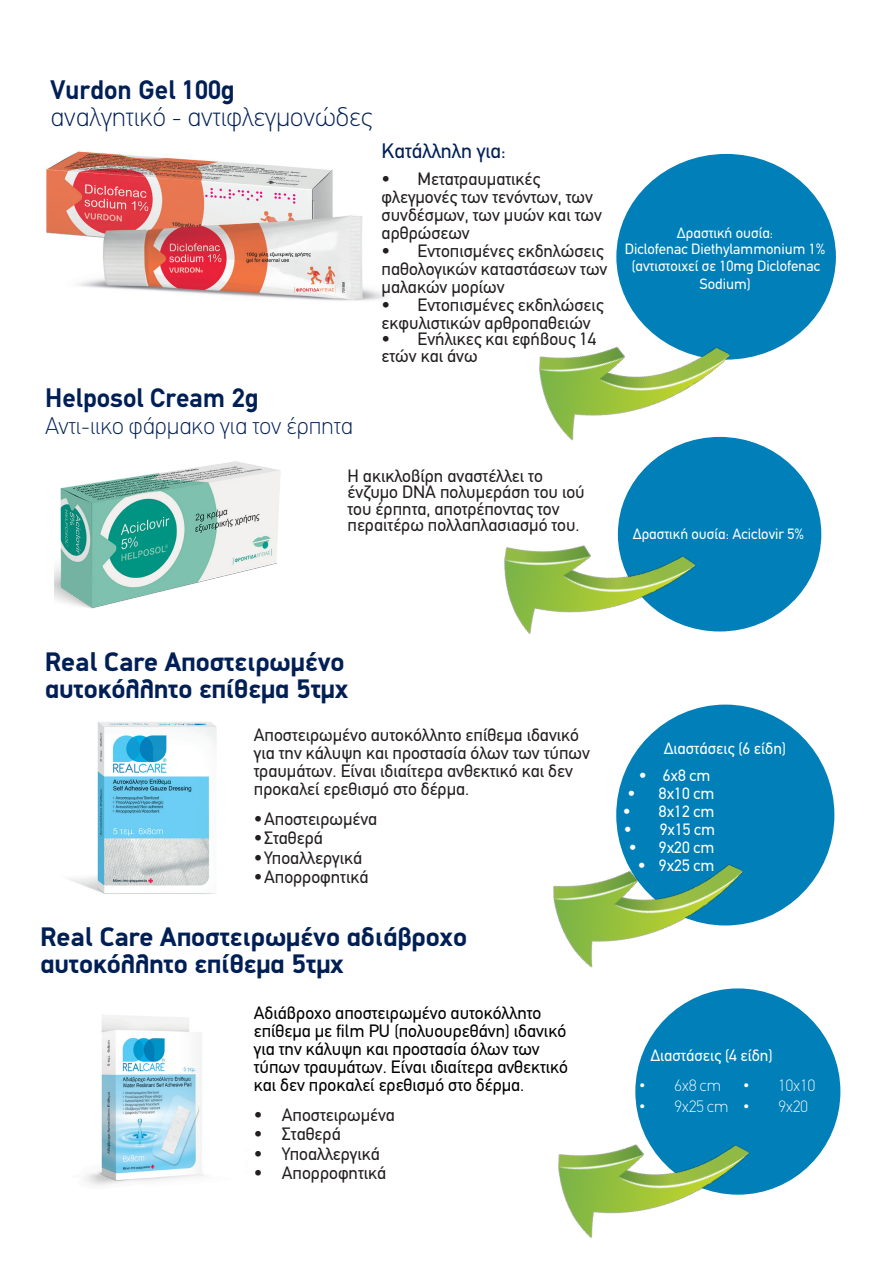
<style>
.page{position:relative;width:893px;height:1263px;background:#fff}
.page>*{position:absolute;margin:0;border:0;box-sizing:border-box;transform-origin:0 0}
.Titlos{font:700 27px/27px "PF Din Display";color:#001f55}
.Paragraph_Style_1{font:700 27px "PF Din Text";color:#001f55}
.Paragraph_Style_1-2{font:100 27px "PF Din Text";color:#001f55}
.Paragraph_Style_1-3{font:100 24px "PF Din Text";color:#001f55}
.τιτλος{font:21px "PF Din Text";color:#001f55}
.Paragraph_Style_2{font:18px/18px "PF Din Text";color:#231f20}
.Paragraph_Style_2-2{font:18px/18px "PF Din Text";color:#000}
.λιστα{font:18px/16.5px "PF Din Text";color:#231f20}
.τιτλος-2{font:16.5px "PF Din Text";color:#fff}
.t1{font:100 16.5px "PF Din Text";color:#fff}
.Paragraph_Style_2-3{font:15px/16.5px "PF Din Text";color:#fff;text-align:center}
</style>
<div class="page">
<div style="left:617px;top:705px;width:217px;height:220px;background:#007fb8;border-radius:50%"></div>
<img style="left:68px;top:722px;width:149px;height:172px">
<img style="left:85px;top:1015px;width:119px;height:171px">
<div style="left:636px;top:989px;width:204px;height:205px;background:#007fb8;border-radius:50%"></div>
<img style="left:46px;top:151px;width:341px;height:150px">
<div style="left:617px;top:155px;width:218px;height:204px;background:#007fb8;border-radius:50%"></div>
<div style="left:619px;top:438px;width:201px;height:193px;background:#007fb8;border-radius:50%"></div>
<img style="left:504px;top:464px;width:197px;height:170px">
<img style="left:539px;top:251px;width:197px;height:213px">
<img style="left:553px;top:772px;width:197px;height:218px">
<img style="left:558px;top:1049px;width:197px;height:189px">
<img style="left:55px;top:461px;width:226px;height:148px">
<p class="Paragraph_Style_1" style="left:50px;top:74px;width:186px">Vurdon Gel 100g</p>
<p class="Paragraph_Style_1-2" style="left:50px;top:101px;width:323px">αναλγητικό - αντιφλεγμονώδες</p>
<p class="τιτλος" style="left:382px;top:138px;width:126px">Κατάλληλη για:</p>
<p class="Paragraph_Style_2" style="left:382px;top:170px;width:222px">• Μετατραυματικές φλεγμονές των τενόντων, των συνδέσμων, των μυών και των αρθρώσεων</p>
<p class="Paragraph_Style_2" style="left:382px;top:242px;width:227px">• Εντοπισμένες εκδηλώσεις παθολογικών καταστάσεων των μαλακών μορίων</p>
<p class="Paragraph_Style_2" style="left:382px;top:296px;width:223px">• Εντοπισμένες εκδηλώσεις εκφυλιστικών αρθροπαθειών</p>
<p class="Paragraph_Style_2" style="left:382px;top:331px;width:216px;line-height:16.5px">• Ενήλικες και εφήβους 14 ετών και άνω</p>
<p class="Paragraph_Style_1" style="left:45px;top:381px;width:215px">Helposol Cream 2g</p>
<p class="Paragraph_Style_1-3" style="left:45px;top:411px;width:309px">Αντι-ιικο φάρμακο για τον έρπητα</p>
<p class="λιστα" style="left:348px;top:467px;width:239px">Η ακικλοβίρη αναστέλλει το ένζυμο DNA πολυμεράση του ιού του έρπητα, αποτρέποντας τον περαιτέρω πολλαπλασιασμό του.</p>
<p class="Paragraph_Style_2-3" style="left:677px;top:225px;width:98px">Δραστική ουσία:</p>
<p class="Paragraph_Style_2-3" style="left:625px;top:241px;width:202px">Diclofenac Diethylammonium 1% (αντιστοιχεί σε 10mg Diclofenac</p>
<p class="Paragraph_Style_2-3" style="left:699px;top:276px;width:53px">Sodium)</p>
<p class="Paragraph_Style_2-3" style="left:633px;top:526px;width:173px">Δραστική ουσία: Aciclovir 5%</p>
<p class="Titlos" style="left:45px;top:648px;width:305px">Real Care Αποστειρωμένο αυτοκόλλητο επίθεμα 5τμχ</p>
<p class="Paragraph_Style_2" style="left:254px;top:726px;width:338px">Αποστειρωμένο αυτοκόλλητο επίθεμα ιδανικό για την κάλυψη και προστασία όλων των τύπων τραυμάτων. Είναι ιδιαίτερα ανθεκτικό και δεν προκαλεί ερεθισμό στο δέρμα.</p>
<p class="Paragraph_Style_2" style="left:254px;top:810px;width:125px">•Αποστειρωμένα</p>
<p class="Paragraph_Style_2" style="left:254px;top:829px;width:71px">•Σταθερά</p>
<p class="Paragraph_Style_2" style="left:254px;top:849px;width:110px">•Υποαλλεργικά</p>
<p class="Paragraph_Style_2" style="left:254px;top:868px;width:116px">•Απορροφητικά</p>
<p class="Titlos" style="left:41px;top:922px;width:428px">Real Care Αποστειρωμένο αδιάβροχο αυτοκόλλητο επίθεμα 5τμχ</p>
<p class="Paragraph_Style_2-2" style="left:254px;top:1003px;width:316px">Αδιάβροχο αποστειρωμένο αυτοκόλλητο επίθεμα με film PU (πολυουρεθάνη) ιδανικό για την κάλυψη και προστασία όλων των τύπων τραυμάτων. Είναι ιδιαίτερα ανθεκτικό και δεν προκαλεί ερεθισμό στο δέρμα.</p>
<p class="Paragraph_Style_2" style="left:254px;top:1105px;width:143px">• Αποστειρωμένα</p>
<p class="Paragraph_Style_2" style="left:254px;top:1125px;width:88px">• Σταθερά</p>
<p class="Paragraph_Style_2" style="left:254px;top:1144px;width:128px">• Υποαλλεργικά</p>
<p class="Paragraph_Style_2" style="left:254px;top:1164px;width:134px">• Απορροφητικά</p>
<p class="τιτλος-2" style="left:664px;top:739px;width:124px">Διαστάσεις (6 είδη)</p>
<p class="τιτλος-2" style="left:639px;top:766px;width:73px">• 6x8 cm</p>
<p class="τιτλος-2" style="left:627px;top:784px;width:89px">• 8x10 cm</p>
<p class="τιτλος-2" style="left:623px;top:802px;width:93px">• 8x12 cm</p>
<p class="τιτλος-2" style="left:624px;top:820px;width:93px">• 9x15 cm</p>
<p class="τιτλος-2" style="left:629px;top:838px;width:87px">• 9x20 cm</p>
<p class="τιτλος-2" style="left:638px;top:856px;width:78px">• 9x25 cm</p>
<p class="τιτλος-2" style="left:650px;top:1046px;width:124px">Διαστάσεις (4 είδη)</p>
<p class="t1" style="left:638px;top:1075px;width:84px">• 6x8 cm</p>
<p class="t1" style="left:638px;top:1096px;width:92px">• 9x25 cm</p>
<p class="t1" style="left:742px;top:1075px;width:74px">• 10x10</p>
<p class="t1" style="left:742px;top:1096px;width:67px">• 9χ20</p>
</div>
